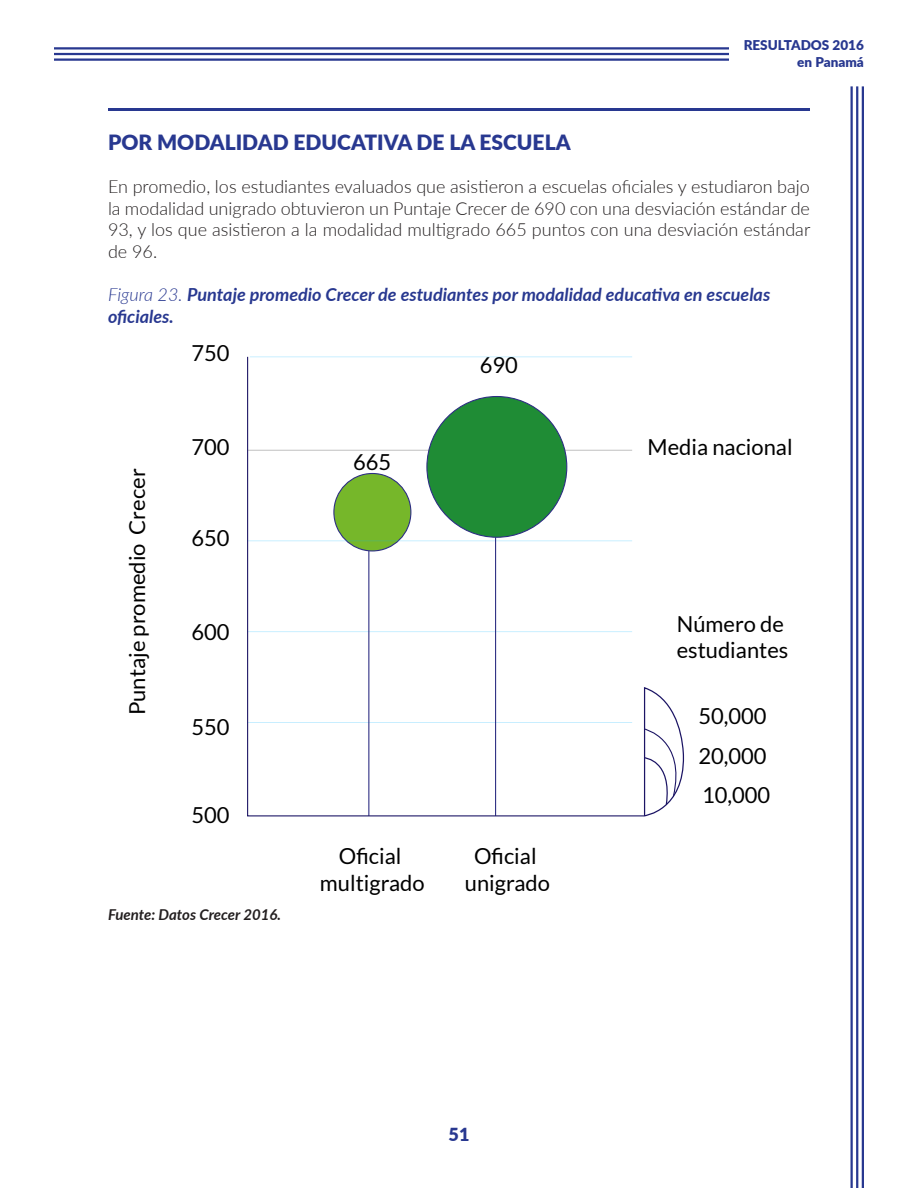
<style>
.page{position:relative;width:918px;height:1188px;background:#fff}
.page>*{position:absolute;margin:0;border:0;box-sizing:border-box;transform-origin:0 0}
.t1{font:22.05px/26.4px "Lato";color:#000}
.t2{font:21.9px "Lato";color:#000}
.t3{font:900 21px "Lato";color:#283890}
.t4{font:300 18px/21.6px "Lato";color:#231f20;text-align:justify}
.t5{font:italic 700 18px/21.6px "Lato";color:#283890}
.t6{font:900 18px "Lato";color:#283890}
.t7{font:italic 700 15px "Lato";color:#231f20}
.t8{font:900 13.5px/16.2px "Lato";color:#283890;text-align:right}
.s1{font-weight:300}
</style>
<div class="page">
<hr style="left:54px;top:47px;width:675px;height:3px;background:#283890">
<hr style="left:54px;top:53px;width:675px;height:2px;background:#283890">
<hr style="left:54px;top:58px;width:675px;height:3px;background:#283890">
<hr style="left:862px;top:86px;width:2px;height:1102px;background:#283890">
<hr style="left:856px;top:86px;width:2px;height:1102px;background:#283890">
<hr style="left:851px;top:86px;width:2px;height:1102px;background:#283890">
<svg style="left:645px;top:687px;width:40px;height:130px"></svg>
<svg style="left:247px;top:356px;width:398px;height:461px"></svg>
<hr style="left:108px;top:108px;width:702px;height:3px;background:#283890">
<p class="t8" style="left:744px;top:37px;width:122px">RESULTADOS 2016 en Panamá</p>
<p class="t3" style="left:108px;top:126px;width:464px">POR MODALIDAD EDUCATIVA DE LA ESCUELA</p>
<p class="t4" style="left:108px;top:175px;width:704px">En promedio, los estudiantes evaluados que asistieron a escuelas oficiales y estudiaron bajo la modalidad unigrado obtuvieron un Puntaje Crecer de 690 con una desviación estándar de 93, y los que asistieron a la modalidad multigrado 665 puntos con una desviación estándar de 96.</p>
<p class="t5" style="left:108px;top:283px;width:664px"><span class="s1">Figura 23.</span> Puntaje promedio Crecer de estudiantes por modalidad educativa en escuelas oficiales.</p>
<p class="t1" style="left:191px;top:340px;width:40px">750</p>
<p class="t1" style="left:480px;top:352px;width:40px">690</p>
<p class="t2" style="left:125px;top:715px;width:248px;rotate:-90deg">Puntaje promedio Crecer</p>
<p class="t1" style="left:191px;top:434px;width:40px">700</p>
<p class="t1" style="left:191px;top:525px;width:40px">650</p>
<p class="t1" style="left:191px;top:619px;width:40px">600</p>
<p class="t1" style="left:191px;top:714px;width:40px">550</p>
<p class="t1" style="left:191px;top:802px;width:40px">500</p>
<p class="t7" style="left:108px;top:904px;width:175px">Fuente: Datos Crecer 2016.</p>
<p class="t1" style="left:353px;top:449px;width:40px">665</p>
<p class="t1" style="left:320px;top:843px;width:106px;text-align:center">Oficial multigrado</p>
<p class="t1" style="left:465px;top:843px;width:87px;text-align:center">Oficial unigrado</p>
<p class="t6" style="left:449px;top:1121px;width:22px">51</p>
<p class="t1" style="left:648px;top:434px;width:147px">Media nacional</p>
<p class="t1" style="left:677px;top:610px;width:113px">Número de estudiantes</p>
<p class="t1" style="left:698px;top:696px;width:73px;line-height:39.8px">50,000<br>20,000<br>10,000</p>
</div>
